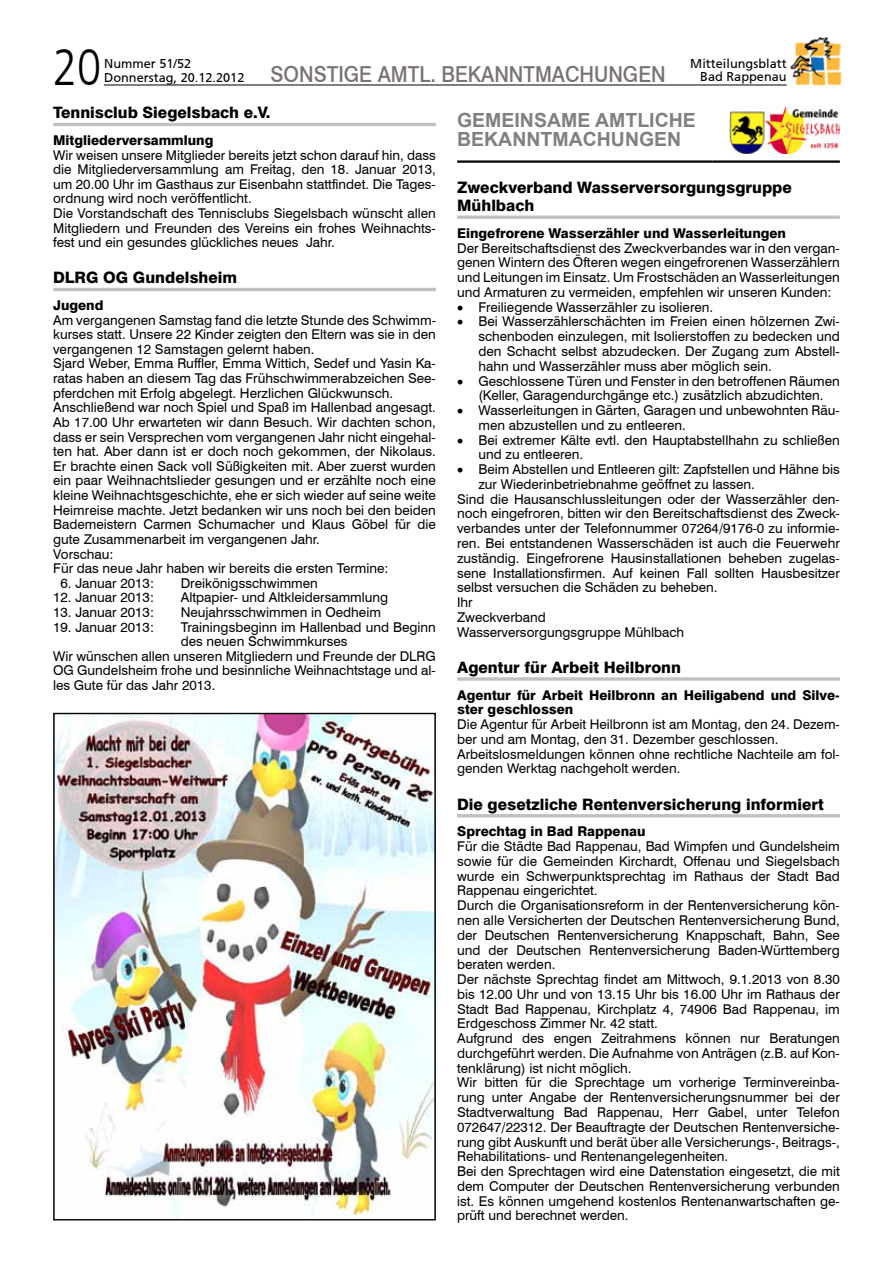
<style>
.page{position:relative;width:893px;height:1263px;background:#fff}
.page>*{position:absolute;margin:0;border:0;box-sizing:border-box;transform-origin:0 0}
.t1{font:300 51px "Frutiger LT";color:#000;scale:.85 1}
.t2{font:500 22.05px "Swiss 721 BT";color:#787370;scale:.9 1}
.t3{font:700 19.5px/19.5px "Arial";color:#808080}
.t4{font:800 15.75px/18.1px "Swiss 721 BT";color:#000}
.t5{font:13.5px/14.7px "Swiss 721 BT";color:#000}
.t6{font:800 13.5px/14.7px "Swiss 721 BT";color:#000}
.t7{font:12.75px "Frutiger CE";color:#000}
.s1{font-family:"Frutiger CE";font-weight:400;font-size:12.75px;color:#000}
</style>
<div class="page">
<hr style="left:104px;top:85px;width:683px;height:1px;background:#000">
<img style="left:790px;top:37px;width:52px;height:49px">
<hr style="left:53px;top:123px;width:383px;height:3px;background:#c0c0c0">
<hr style="left:53px;top:288px;width:383px;height:3px;background:#c0c0c0">
<img style="left:55px;top:715px;width:379px;height:503px">
<svg style="left:457px;top:215px;width:383px;height:4px;background:#c9c9c9"></svg>
<svg style="left:457px;top:677px;width:383px;height:4px;background:#c9c9c9"></svg>
<hr style="left:457px;top:814px;width:383px;height:3px;background:#c0c0c0">
<hr style="left:457px;top:160px;width:255px;height:3px;background:#000">
<hr style="left:712px;top:160px;width:128px;height:3px;background:#000">
<img style="left:729px;top:106px;width:111px;height:47px">
<h1 class="t1" style="left:53px;top:39px;width:58px">20</h1>
<p class="t7" style="left:690px;top:56px;width:98px">Mitteilungsblatt</p>
<p class="t7" style="left:104px;top:56px;width:89px">Nummer 51/52</p>
<h2 class="t2" style="left:104px;top:60px;width:625px"><span class="s1">Donnerstag, 20.12.2012</span> SONSTIGE AMTL. BEKANNTMACHUNGEN</h2>
<p class="t4" style="left:53px;top:103px;width:219px">Tennisclub Siegelsbach e.V.</p>
<p class="t6" style="left:53px;top:133px;width:162px">Mitgliederversammlung</p>
<p class="t5" style="left:53px;top:147px;width:384px">Wir weisen unsere Mitglieder bereits jetzt schon darauf hin, dass die Mitgliederversammlung am Freitag, den 18. Januar 2013, um 20.00 Uhr im Gasthaus zur Eisenbahn stattfindet. Die Tages&shy;ordnung wird noch veröffentlicht.<br>Die Vorstandschaft des Tennisclubs Siegelsbach wünscht allen Mitgliedern und Freunden des Vereins ein frohes Weihnachts&shy;fest und ein gesundes glückliches neues Jahr.</p>
<p class="t4" style="left:53px;top:268px;width:185px">DLRG OG Gundelsheim</p>
<p class="t6" style="left:53px;top:298px;width:52px">Jugend</p>
<p class="t5" style="left:53px;top:312px;width:384px">Am vergangenen Samstag fand die letzte Stunde des Schwimm&shy;kurses statt. Unsere 22 Kinder zeigten den Eltern was sie in den vergangenen 12 Samstagen gelernt haben.<br>Sjard Weber, Emma Ruffler, Emma Wittich, Sedef und Yasin Ka&shy;ratas haben an diesem Tag das Frühschwimmerabzeichen See&shy;pferdchen mit Erfolg abgelegt. Herzlichen Glückwunsch.<br>Anschließend war noch Spiel und Spaß im Hallenbad angesagt.<br>Ab 17.00 Uhr erwarteten wir dann Besuch. Wir dachten schon, dass er sein Versprechen vom vergangenen Jahr nicht eingehal&shy;ten hat. Aber dann ist er doch noch gekommen, der Nikolaus.<br>Er brachte einen Sack voll Süßigkeiten mit. Aber zuerst wurden ein paar Weihnachtslieder gesungen und er erzählte noch eine kleine Weihnachtsgeschichte, ehe er sich wieder auf seine weite Heimreise machte. Jetzt bedanken wir uns noch bei den beiden Bademeistern Carmen Schumacher und Klaus Göbel für die gute Zusammenarbeit im vergangenen Jahr.<br>Vorschau:<br>Für das neue Jahr haben wir bereits die ersten Termine:</p>
<p class="t5" style="left:61px;top:575px;width:95px">6. Januar 2013:</p>
<p class="t5" style="left:181px;top:575px;width:139px">Dreikönigsschwimmen</p>
<p class="t5" style="left:53px;top:590px;width:102px">12. Januar 2013:</p>
<p class="t5" style="left:181px;top:590px;width:209px">Altpapier- und Altkleidersammlung</p>
<p class="t5" style="left:53px;top:605px;width:102px">13. Januar 2013:</p>
<p class="t5" style="left:181px;top:605px;width:202px">Neujahrsschwimmen in Oedheim</p>
<p class="t5" style="left:53px;top:619px;width:102px">19. Januar 2013:</p>
<p class="t5" style="left:181px;top:619px;width:257px">Trainingsbeginn im Hallenbad und Beginn</p>
<p class="t5" style="left:181px;top:634px;width:168px">des neuen Schwimmkurses</p>
<p class="t5" style="left:53px;top:649px;width:384px">Wir wünschen allen unseren Mitgliedern und Freunde der DLRG</p>
<p class="t5" style="left:53px;top:663px;width:384px">OG Gundelsheim frohe und besinnliche Weihnachtstage und al-</p>
<p class="t5" style="left:53px;top:678px;width:164px">les Gute für das Jahr 2013.</p>
<p class="t7" style="left:700px;top:69px;width:88px">Bad Rappenau</p>
<h3 class="t3" style="left:457px;top:111px;width:240px">GEMEINSAME AMTLICHE<br>BEKANNTMACHUNGEN</h3>
<p class="t4" style="left:457px;top:178px;width:336px">Zweckverband Wasserversorgungsgruppe<br>Mühlbach</p>
<p class="t6" style="left:457px;top:226px;width:330px">Eingefrorene Wasserzähler und Wasserleitungen</p>
<p class="t5" style="left:457px;top:240px;width:384px;text-align:justify">Der Bereitschaftsdienst des Zweckverbandes war in den vergan&shy;genen Wintern des Öfteren wegen eingefrorenen Wasserzählern und Leitungen im Einsatz. Um Frostschäden an Wasserleitungen und Armaturen zu vermeiden, empfehlen wir unseren Kunden:</p>
<p class="t5" style="left:457px;top:299px;width:258px">• Freiliegende Wasserzähler zu isolieren.</p>
<p class="t5" style="left:478px;top:314px;width:363px;text-align:justify;text-indent:-21px">• Bei Wasserzählerschächten im Freien einen hölzernen Zwi&shy;schenboden einzulegen, mit Isolierstoffen zu bedecken und den Schacht selbst abzudecken. Der Zugang zum Abstell&shy;hahn und Wasserzähler muss aber möglich sein.</p>
<p class="t5" style="left:457px;top:373px;width:384px;text-align:center">• Geschlossene Türen und Fenster in den betroffenen Räumen (Keller, Garagendurchgänge etc.) zusätzlich abzudichten.</p>
<p class="t5" style="left:478px;top:403px;width:363px;text-indent:-21px">• Wasserleitungen in Gärten, Garagen und unbewohnten Räu&shy;men abzustellen und zu entleeren.</p>
<p class="t5" style="left:478px;top:432px;width:363px;text-indent:-21px">• Bei extremer Kälte evtl. den Hauptabstellhahn zu schließen und zu entleeren.</p>
<p class="t5" style="left:457px;top:462px;width:384px">• Beim Abstellen und Entleeren gilt: Zapfstellen und Hähne bis</p>
<p class="t5" style="left:478px;top:477px;width:278px">zur Wiederinbetriebnahme geöffnet zu lassen.</p>
<p class="t5" style="left:457px;top:491px;width:384px">Sind die Hausanschlussleitungen oder der Wasserzähler den-</p>
<p class="t5" style="left:457px;top:506px;width:384px">noch eingefroren, bitten wir den Bereitschaftsdienst des Zweck-</p>
<p class="t5" style="left:457px;top:521px;width:384px">verbandes unter der Telefonnummer 07264/9176-0 zu informie-</p>
<p class="t5" style="left:457px;top:536px;width:384px">ren. Bei entstandenen Wasserschäden ist auch die Feuerwehr</p>
<p class="t5" style="left:457px;top:550px;width:384px">zuständig. Eingefrorene Hausinstallationen beheben zugelas-</p>
<p class="t5" style="left:457px;top:565px;width:384px">sene Installationsfirmen. Auf keinen Fall sollten Hausbesitzer</p>
<p class="t5" style="left:457px;top:580px;width:262px">selbst versuchen die Schäden zu beheben.</p>
<p class="t5" style="left:457px;top:595px;width:17px">Ihr</p>
<p class="t5" style="left:457px;top:609px;width:90px">Zweckverband</p>
<p class="t5" style="left:457px;top:624px;width:229px">Wasserversorgungsgruppe Mühlbach</p>
<p class="t4" style="left:457px;top:658px;width:225px">Agentur für Arbeit Heilbronn</p>
<p class="t6" style="left:457px;top:687px;width:384px">Agentur für Arbeit Heilbronn an Heiligabend und Silve&shy;ster geschlossen</p>
<p class="t5" style="left:457px;top:717px;width:384px">Die Agentur für Arbeit Heilbronn ist am Montag, den 24. Dezem&shy;ber und am Montag, den 31. Dezember geschlossen.<br>Arbeitslosmeldungen können ohne rechtliche Nachteile am fol&shy;genden Werktag nachgeholt werden.</p>
<p class="t4" style="left:457px;top:795px;width:368px">Die gesetzliche Rentenversicherung informiert</p>
<p class="t6" style="left:457px;top:824px;width:190px">Sprechtag in Bad Rappenau</p>
<p class="t5" style="left:457px;top:839px;width:384px">Für die Städte Bad Rappenau, Bad Wimpfen und Gundelsheim sowie für die Gemeinden Kirchardt, Offenau und Siegelsbach wurde ein Schwerpunktsprechtag im Rathaus der Stadt Bad Rappenau eingerichtet.<br>Durch die Organisationsreform in der Rentenversicherung kön&shy;nen alle Versicherten der Deutschen Rentenversicherung Bund, der Deutschen Rentenversicherung Knappschaft, Bahn, See und der Deutschen Rentenversicherung Baden-Württemberg beraten werden.<br>Der nächste Sprechtag findet am Mittwoch, 9.1.2013 von 8.30 bis 12.00 Uhr und von 13.15 Uhr bis 16.00 Uhr im Rathaus der Stadt Bad Rappenau, Kirchplatz 4, 74906 Bad Rappenau, im Erdgeschoss Zimmer Nr. 42 statt.<br>Aufgrund des engen Zeitrahmens können nur Beratungen durchgeführt werden. Die Aufnahme von Anträgen (z.B. auf Kon&shy;tenklärung) ist nicht möglich.<br>Wir bitten für die Sprechtage um vorherige Terminvereinba&shy;rung unter Angabe der Rentenversicherungsnummer bei der Stadtverwaltung Bad Rappenau, Herr Gabel, unter Telefon 072647/22312. Der Beauftragte der Deutschen Rentenversiche&shy;rung gibt Auskunft und berät über alle Versicherungs-, Beitrags-, Rehabilitations- und Rentenangelegenheiten.<br>Bei den Sprechtagen wird eine Datenstation eingesetzt, die mit dem Computer der Deutschen Rentenversicherung verbunden ist. Es können umgehend kostenlos Rentenanwartschaften ge&shy;prüft und berechnet werden.</p>
</div>
